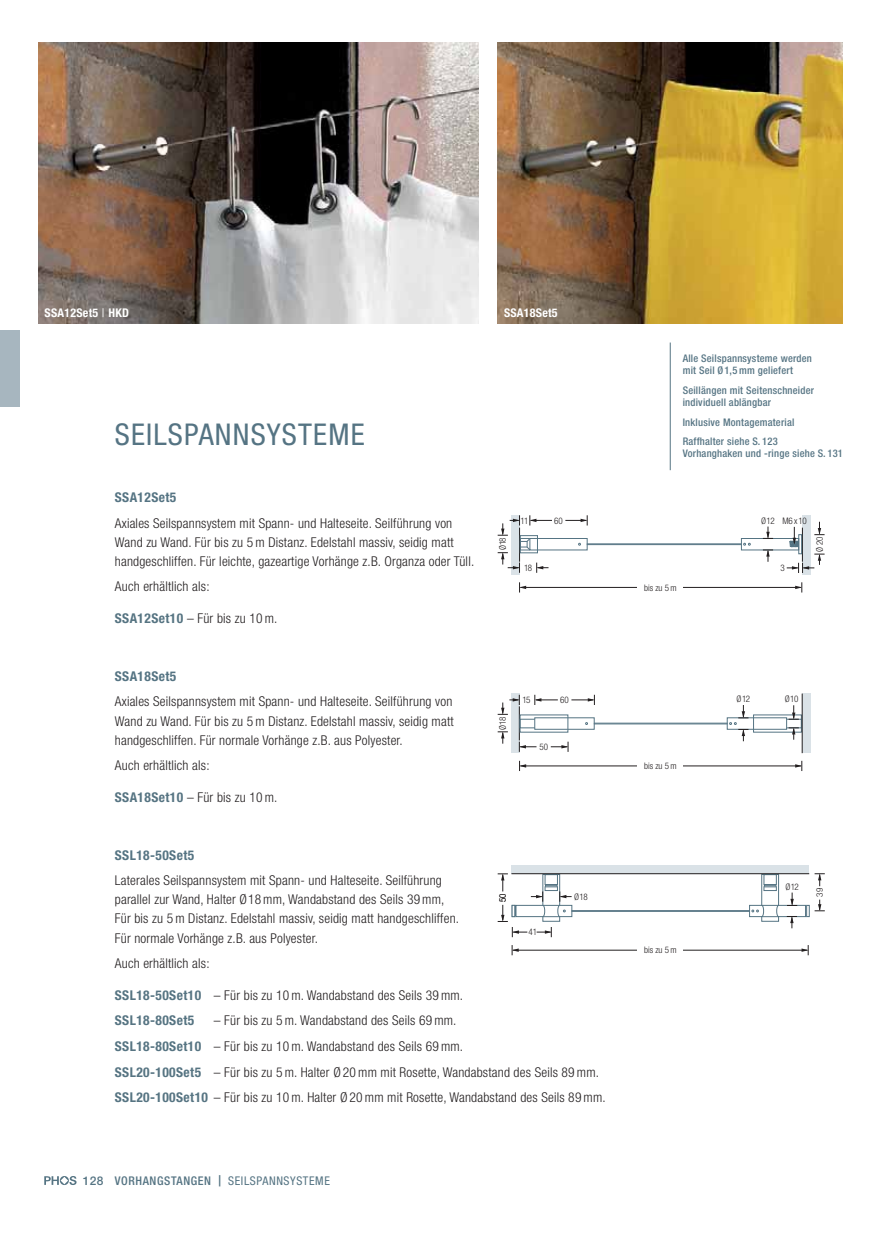
<style>
.page{position:relative;width:872px;height:1234px;background:#fff}
.page>*{position:absolute;margin:0;border:0;box-sizing:border-box;transform-origin:0 0}
.t1{font:condensed 30px "Helvetica Neue LT Std";letter-spacing:.04em;color:#557483}
.t2{font:300 condensed 13.5px/19.2px "Helvetica Neue LT Std";letter-spacing:.015em;color:#231f20}
.t3{font:700 condensed 13.5px "Helvetica Neue LT Std";letter-spacing:.03em;color:#557483}
.t4{font:condensed 12px "Helvetica Neue LT Std";letter-spacing:.05em;color:#557483}
.t5{font:700 condensed 12px "Helvetica Neue LT Std";letter-spacing:.02em;color:#fff}
.t6{font:500 condensed 10.5px/12.8px "Helvetica Neue LT Std";letter-spacing:.02em;color:#557483}
.t7{font:300 condensed 9px "Helvetica Neue LT Std";color:#231f20}
.s1{font-weight:400}
.s2{font-weight:700;color:#567482}
.s3{font-weight:500;font-stretch:normal}
.s4{font-weight:500}
.s5{font-weight:500;font-stretch:normal;font-size:11.25px}
</style>
<div class="page">
<img style="left:497px;top:43px;width:345px;height:280px">
<img style="left:38px;top:43px;width:440px;height:280px">
<svg style="left:497px;top:515px;width:327px;height:58px"></svg>
<hr style="left:520px;top:587px;width:132px;height:1px;background:#231f20">
<svg style="left:519px;top:582px;width:7px;height:10px"></svg>
<svg style="left:795px;top:582px;width:7px;height:10px"></svg>
<hr style="left:670px;top:587px;width:131px;height:1px;background:#231f20">
<div style="left:637px;top:582px;width:46px;height:10px;background:#fff"></div>
<div style="left:511px;top:693px;width:8px;height:60px;background:#dae2e7"></div>
<svg style="left:497px;top:694px;width:304px;height:57px"></svg>
<div style="left:801px;top:693px;width:9px;height:60px;background:#dae2e7"></div>
<hr style="left:801px;top:693px;width:1px;height:60px;background:#231f20">
<hr style="left:520px;top:765px;width:132px;height:1px;background:#231f20">
<svg style="left:519px;top:760px;width:7px;height:10px"></svg>
<svg style="left:795px;top:760px;width:7px;height:10px"></svg>
<hr style="left:670px;top:765px;width:131px;height:1px;background:#231f20">
<div style="left:637px;top:760px;width:46px;height:10px;background:#fff"></div>
<div style="left:511px;top:865px;width:298px;height:8px;background:#dae2e7"></div>
<div style="left:515px;top:904px;width:57px;height:12px;border:1px solid #557483"></div>
<div style="left:749px;top:904px;width:57px;height:12px;border:1px solid #557483"></div>
<hr style="left:572px;top:910px;width:177px;height:1px;background:#557483">
<svg style="left:814px;top:873px;width:10px;height:13px"></svg>
<svg style="left:751px;top:874px;width:28px;height:47px"></svg>
<hr style="left:511px;top:873px;width:298px;height:1px;background:#231f20">
<svg style="left:805px;top:899px;width:19px;height:17px"></svg>
<svg style="left:787px;top:892px;width:10px;height:14px"></svg>
<svg style="left:787px;top:916px;width:10px;height:12px"></svg>
<svg style="left:497px;top:873px;width:74px;height:63px"></svg>
<hr style="left:513px;top:949px;width:139px;height:1px;background:#231f20">
<svg style="left:512px;top:945px;width:7px;height:10px"></svg>
<svg style="left:801px;top:945px;width:8px;height:10px"></svg>
<hr style="left:670px;top:949px;width:137px;height:1px;background:#231f20">
<div style="left:637px;top:944px;width:46px;height:10px;background:#fff"></div>
<hr style="left:670px;top:342px;width:1px;height:128px;background:#557483">
<svg style="left:44px;top:1176px;width:33px;height:8px"></svg>
<div style="left:0;top:330px;width:19px;height:76px;background:#a7b6bf"></div>
<p class="t5" style="left:45px;top:306px;width:86px">SSA12Set5 <span class="s1">|</span> HKD</p>
<p class="t5" style="left:504px;top:306px;width:55px">SSA18Set5</p>
<h1 class="t1" style="left:115px;top:423px;width:251px">SEILSPANNSYSTEME</h1>
<p class="t6" style="left:682px;top:353px;width:131px">Alle Seilspannsysteme werden mit Seil Ø 1,5 mm geliefert</p>
<p class="t6" style="left:682px;top:384px;width:133px">Seillängen mit Seitenschneider individuell ablängbar</p>
<p class="t6" style="left:682px;top:413px;width:113px;line-height:19.2px">Inklusive Montagematerial<br>Raffhalter siehe S. 123</p>
<p class="t6" style="left:682px;top:448px;width:162px">Vorhanghaken und -ringe siehe S. 131</p>
<p class="t3" style="left:115px;top:489px;width:63px">SSA12Set5</p>
<p class="t2" style="left:115px;top:515px;width:361px">Axiales Seilspannsystem mit Spann- und Halteseite. Seilführung von<br>Wand zu Wand. Für bis zu 5 m Distanz. Edelstahl massiv, seidig matt handgeschliffen. Für leichte, gazeartige Vorhänge z.B. Organza oder Tüll.</p>
<p class="t2" style="left:115px;top:578px;width:96px">Auch erhältlich als:</p>
<p class="t2" style="left:115px;top:610px;width:164px"><span class="s2">SSA12Set10</span> – Für bis zu 10 m.</p>
<p class="t7" style="left:499px;top:550px;width:15px;rotate:-90deg">Ø 18</p>
<p class="t7" style="left:520px;top:517px;width:10px">11</p>
<p class="t7" style="left:761px;top:517px;width:15px">Ø 12</p>
<p class="t7" style="left:554px;top:517px;width:10px">60</p>
<p class="t7" style="left:782px;top:517px;width:26px">M6 x 10</p>
<p class="t7" style="left:524px;top:564px;width:10px">18</p>
<p class="t7" style="left:780px;top:564px;width:6px">3</p>
<p class="t7" style="left:644px;top:584px;width:34px">bis zu 5 m</p>
<p class="t7" style="left:816px;top:551px;width:17px;rotate:-90deg">Ø 20</p>
<p class="t3" style="left:115px;top:668px;width:63px">SSA18Set5</p>
<p class="t2" style="left:115px;top:693px;width:340px;text-align:justify">Axiales Seilspannsystem mit Spann- und Halteseite. Seilführung von Wand zu Wand. Für bis zu 5 m Distanz. Edelstahl massiv, seidig matt handgeschliffen. Für normale Vorhänge z.B. aus Polyester.</p>
<p class="t2" style="left:115px;top:757px;width:96px">Auch erhältlich als:</p>
<p class="t2" style="left:115px;top:789px;width:164px"><span class="s2">SSA18Set10</span> – Für bis zu 10 m.</p>
<p class="t7" style="left:499px;top:729px;width:15px;rotate:-90deg">Ø 18</p>
<p class="t7" style="left:522px;top:696px;width:10px">15</p>
<p class="t7" style="left:560px;top:696px;width:10px">60</p>
<p class="t7" style="left:736px;top:695px;width:15px">Ø 12</p>
<p class="t7" style="left:539px;top:743px;width:10px">50</p>
<p class="t7" style="left:644px;top:762px;width:34px">bis zu 5 m</p>
<p class="t3" style="left:115px;top:846px;width:81px">SSL18-50Set5</p>
<p class="t2" style="left:115px;top:872px;width:346px">Laterales Seilspannsystem mit Spann- und Halteseite. Seilführung parallel zur Wand, Halter Ø 18 mm, Wandabstand des Seils 39 mm, Für bis zu 5 m Distanz. Edelstahl massiv, seidig matt handgeschliffen.<br>Für normale Vorhänge z.B. aus Polyester.</p>
<p class="t2" style="left:115px;top:955px;width:96px">Auch erhältlich als:</p>
<p class="t2" style="left:115px;top:983px;width:350px;line-height:25.5px"><span class="s2">SSL18-50Set10</span> – Für bis zu 10 m. Wandabstand des Seils 39 mm.<br><span class="s2">SSL18-80Set5</span></p>
<p class="t7" style="left:499px;top:902px;width:10px;rotate:-90deg">50</p>
<p class="t7" style="left:574px;top:893px;width:15px">Ø 18</p>
<p class="t7" style="left:528px;top:928px;width:10px">41</p>
<p class="t2" style="left:115px;top:1009px;width:492px;line-height:25.5px;text-indent:99px">– Für bis zu 5 m. Wandabstand des Seils 69 mm.<br><span class="s2">SSL18-80Set10</span> – Für bis zu 10 m. Wandabstand des Seils 69 mm.<br><span class="s2">SSL20-100Set5</span> – Für bis zu 5 m. Halter Ø 20 mm mit Rosette, Wandabstand des Seils 89 mm.<br><span class="s2">SSL20-100Set10</span> – Für bis zu 10 m. Halter Ø 20 mm mit Rosette, Wandabstand des Seils 89 mm.</p>
<p class="t7" style="left:644px;top:946px;width:34px">bis zu 5 m</p>
<p class="t7" style="left:785px;top:695px;width:15px">Ø 10</p>
<p class="t7" style="left:785px;top:883px;width:15px">Ø 12</p>
<p class="t7" style="left:816px;top:896px;width:10px;rotate:-90deg">39</p>
<p class="t4" style="left:83px;top:1176px;width:248px"><span class="s3">128</span> <span class="s4">VORHANGSTANGEN</span> <span class="s5">|</span> SEILSPANNSYSTEME</p>
</div>
